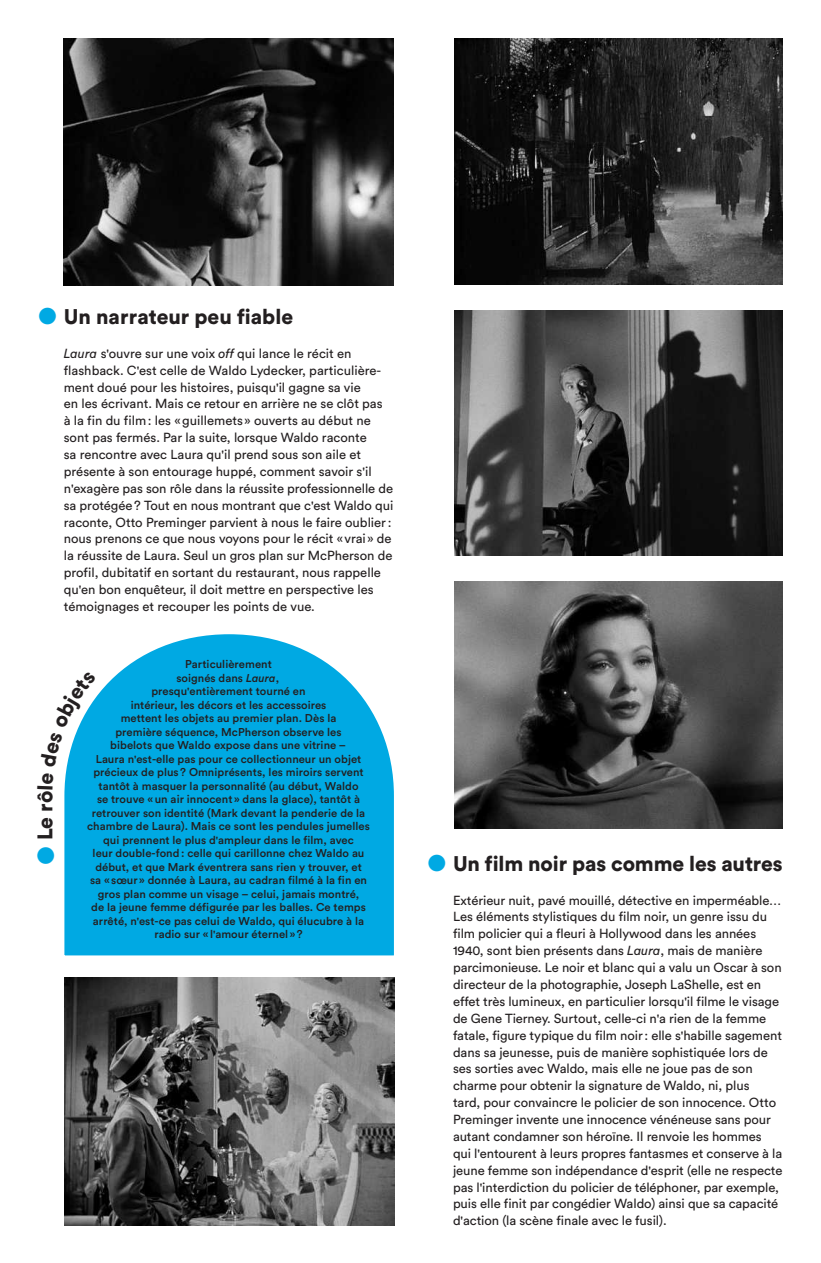
<style>
.page{position:relative;width:821px;height:1263px;background:#fff}
.page>*{position:absolute;margin:0;border:0;box-sizing:border-box;transform-origin:0 0}
.TITRES{font:900 21px "Circular Std";letter-spacing:-.005em;color:#231f20}
.TEXTE{font:13.05px/17px "Circular Std";letter-spacing:-.005em;color:#231f20}
.TEXTE-encadré{font:500 11.25px/13.5px "Circular Std";letter-spacing:.005em;color:#231f20;text-align:center}
.s1{font-weight:400;font-style:italic;font-size:22.5px;color:#00a9e3}
.s2{font-style:italic}
</style>
<div class="page">
<svg style="left:64px;top:634px;width:331px;height:357px;background:#26b5e6"></svg>
<img style="left:64px;top:38px;width:330px;height:248px">
<img style="left:455px;top:38px;width:327px;height:246px">
<img style="left:455px;top:310px;width:327px;height:246px">
<img style="left:455px;top:582px;width:327px;height:246px">
<img style="left:65px;top:978px;width:329px;height:247px">
<svg style="left:64px;top:671px;width:32px;height:96px"></svg>
<h1 class="TITRES" style="left:38px;top:303px;width:256px"><span class="s1">●</span> Un narrateur peu fiable</h1>
<p class="TEXTE" style="left:64px;top:345px;width:331px"><span class="s2">Laura</span> s'ouvre sur une voix <span class="s2">off</span> qui lance le récit en flashback. C'est celle de Waldo Lydecker, particulière&shy;ment doué pour les histoires, puisqu'il gagne sa vie<br>en les écrivant. Mais ce retour en arrière ne se clôt pas<br>à la fin du film: les «guillemets » ouverts au début ne sont pas fermés. Par la suite, lorsque Waldo raconte<br>sa rencontre avec Laura qu'il prend sous son aile et présente à son entourage huppé, comment savoir s'il n'exagère pas son rôle dans la réussite professionnelle de sa protégée? Tout en nous montrant que c'est Waldo qui raconte, Otto Preminger parvient à nous le faire oublier: nous prenons ce que nous voyons pour le récit «vrai » de la réussite de Laura. Seul un gros plan sur McPherson de profil, dubitatif en sortant du restaurant, nous rappelle qu'en bon enquêteur, il doit mettre en perspective les témoignages et recouper les points de vue.</p>
<p class="TITRES" style="left:31px;top:865px;width:76px;rotate:-90deg"><span class="s1">●</span>Le rô</p>
<p class="TEXTE-encadré" style="left:87px;top:657px;width:284px">Particulièrement<br>soignés dans <span class="s2">Laura</span>,<br>presqu'entièrement tourné en<br>intérieur, les décors et les accessoires<br>mettent les objets au premier plan. Dès la<br>première séquence, McPherson observe les<br>bibelots que Waldo expose dans une vitrine –<br>Laura n'est-elle pas pour ce collectionneur un objet précieux de plus ? Omniprésents, les miroirs servent tantôt à masquer la personnalité (au début, Waldo<br>se trouve «un air innocent » dans la glace), tantôt à retrouver son identité (Mark devant la penderie de la chambre de Laura). Mais ce sont les pendules jumelles qui prennent le plus d'ampleur dans le film, avec<br>leur double-fond: celle qui carillonne chez Waldo au début, et que Mark éventrera sans rien y trouver, et<br>sa « sœur » donnée à Laura, au cadran filmé à la fin en gros plan comme un visage – celui, jamais montré,<br>de la jeune femme défigurée par les balles. Ce temps arrêté, n'est-ce pas celui de Waldo, qui élucubre à la radio sur « l'amour éternel » ?</p>
<h1 class="TITRES" style="left:427px;top:849px;width:357px"><span class="s1">●</span> Un film noir pas comme les autres</h1>
<p class="TEXTE" style="left:453px;top:891px;width:331px">Extérieur nuit, pavé mouillé, détective en imperméable… Les éléments stylistiques du film noir, un genre issu du film policier qui a fleuri à Hollywood dans les années 1940, sont bien présents dans <span class="s2">Laura</span>, mais de manière parcimonieuse. Le noir et blanc qui a valu un Oscar à son directeur de la photographie, Joseph LaShelle, est en effet très lumineux, en particulier lorsqu'il filme le visage de Gene Tierney. Surtout, celle-ci n'a rien de la femme fatale, figure typique du film noir: elle s'habille sagement dans sa jeunesse, puis de manière sophistiquée lors de ses sorties avec Waldo, mais elle ne joue pas de son charme pour obtenir la signature de Waldo, ni, plus<br>tard, pour convaincre le policier de son innocence. Otto Preminger invente une innocence vénéneuse sans pour autant condamner son héroïne. Il renvoie les hommes qui l'entourent à leurs propres fantasmes et conserve à la jeune femme son indépendance d'esprit (elle ne respecte pas l'interdiction du policier de téléphoner, par exemple, puis elle finit par congédier Waldo) ainsi que sa capacité d'action (la scène finale avec le fusil).</p>
</div>
